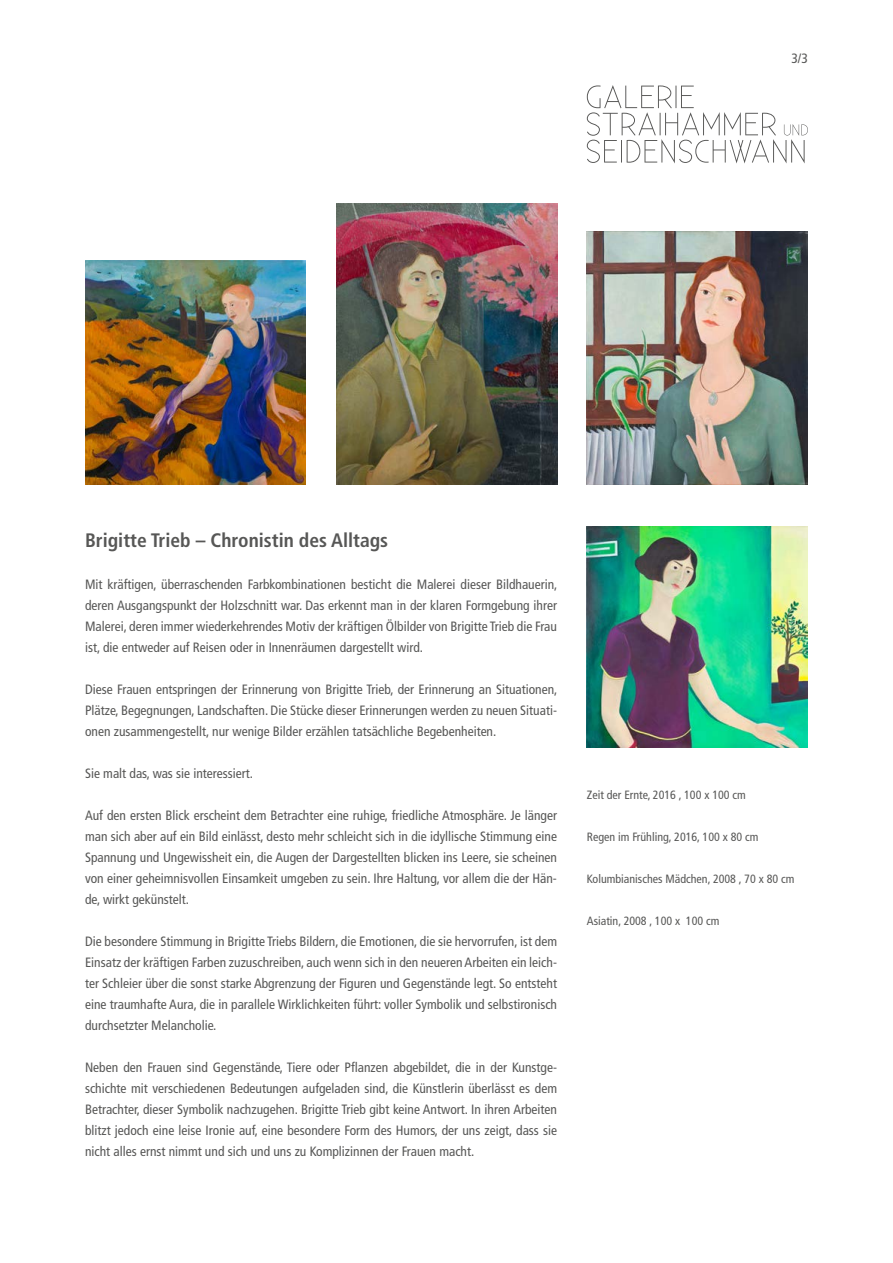
<style>
.page{position:relative;width:893px;height:1263px;background:#fff}
.page>*{position:absolute;margin:0;border:0;box-sizing:border-box;transform-origin:0 0}
.t1{font:700 condensed 19.5px "Frutiger LT Std";color:#575756}
.t2{font:condensed 13.5px/21px "Frutiger LT Std";color:#575756;text-align:justify}
.t3{font:condensed 12px "Frutiger LT Std";color:#575756}
</style>
<div class="page">
<svg style="left:587px;top:85px;width:221px;height:79px"></svg>
<img style="left:85px;top:261px;width:221px;height:223px">
<img style="left:336px;top:203px;width:221px;height:281px">
<img style="left:587px;top:231px;width:221px;height:253px">
<img style="left:587px;top:526px;width:221px;height:221px">
<p class="t2" style="left:791px;top:48px;width:18px">3/3</p>
<h1 class="t1" style="left:85px;top:529px;width:305px">Brigitte Trieb – Chronistin des Alltags</h1>
<p class="t2" style="left:85px;top:574px;width:474px">Mit kräftigen, überraschenden Farbkombinationen besticht die Malerei dieser Bildhauerin, deren Ausgangspunkt der Holzschnitt war. Das erkennt man in der klaren Formgebung ihrer Malerei, deren immer wiederkehrendes Motiv der kräftigen Ölbilder von Brigitte Trieb die Frau ist, die entweder auf Reisen oder in Innenräumen dargestellt wird.</p>
<p class="t2" style="left:85px;top:679px;width:474px">Diese Frauen entspringen der Erinnerung von Brigitte Trieb, der Erinnerung an Situationen, Plätze, Begegnungen, Landschaften. Die Stücke dieser Erinnerungen werden zu neuen Situati&shy;onen zusammengestellt, nur wenige Bilder erzählen tatsächliche Begebenheiten.</p>
<p class="t2" style="left:85px;top:763px;width:170px">Sie malt das, was sie interessiert.</p>
<p class="t2" style="left:85px;top:805px;width:474px">Auf den ersten Blick erscheint dem Betrachter eine ruhige, friedliche Atmosphäre. Je länger man sich aber auf ein Bild einlässt, desto mehr schleicht sich in die idyllische Stimmung eine Spannung und Ungewissheit ein, die Augen der Dargestellten blicken ins Leere, sie scheinen von einer geheimnisvollen Einsamkeit umgeben zu sein. Ihre Haltung, vor allem die der Hän&shy;de, wirkt gekünstelt.</p>
<p class="t2" style="left:85px;top:931px;width:474px">Die besondere Stimmung in Brigitte Triebs Bildern, die Emotionen, die sie hervorrufen, ist dem Einsatz der kräftigen Farben zuzuschreiben, auch wenn sich in den neueren Arbeiten ein leich&shy;ter Schleier über die sonst starke Abgrenzung der Figuren und Gegenstände legt. So entsteht eine traumhafte Aura, die in parallele Wirklichkeiten führt: voller Symbolik und selbstironisch durchsetzter Melancholie.</p>
<p class="t2" style="left:85px;top:1057px;width:474px">Neben den Frauen sind Gegenstände, Tiere oder Pflanzen abgebildet, die in der Kunstge&shy;schichte mit verschiedenen Bedeutungen aufgeladen sind, die Künstlerin überlässt es dem Betrachter, dieser Symbolik nachzugehen. Brigitte Trieb gibt keine Antwort. In ihren Arbeiten blitzt jedoch eine leise Ironie auf, eine besondere Form des Humors, der uns zeigt, dass sie nicht alles ernst nimmt und sich und uns zu Komplizinnen der Frauen macht.</p>
<p class="t3" style="left:587px;top:788px;width:161px">Zeit der Ernte, 2016 , 100 x 100 cm</p>
<p class="t3" style="left:587px;top:830px;width:173px">Regen im Frühling, 2016, 100 x 80 cm</p>
<p class="t3" style="left:587px;top:872px;width:209px">Kolumbianisches Mädchen, 2008 , 70 x 80 cm</p>
<p class="t3" style="left:587px;top:914px;width:134px">Asiatin, 2008 , 100 x 100 cm</p>
</div>
